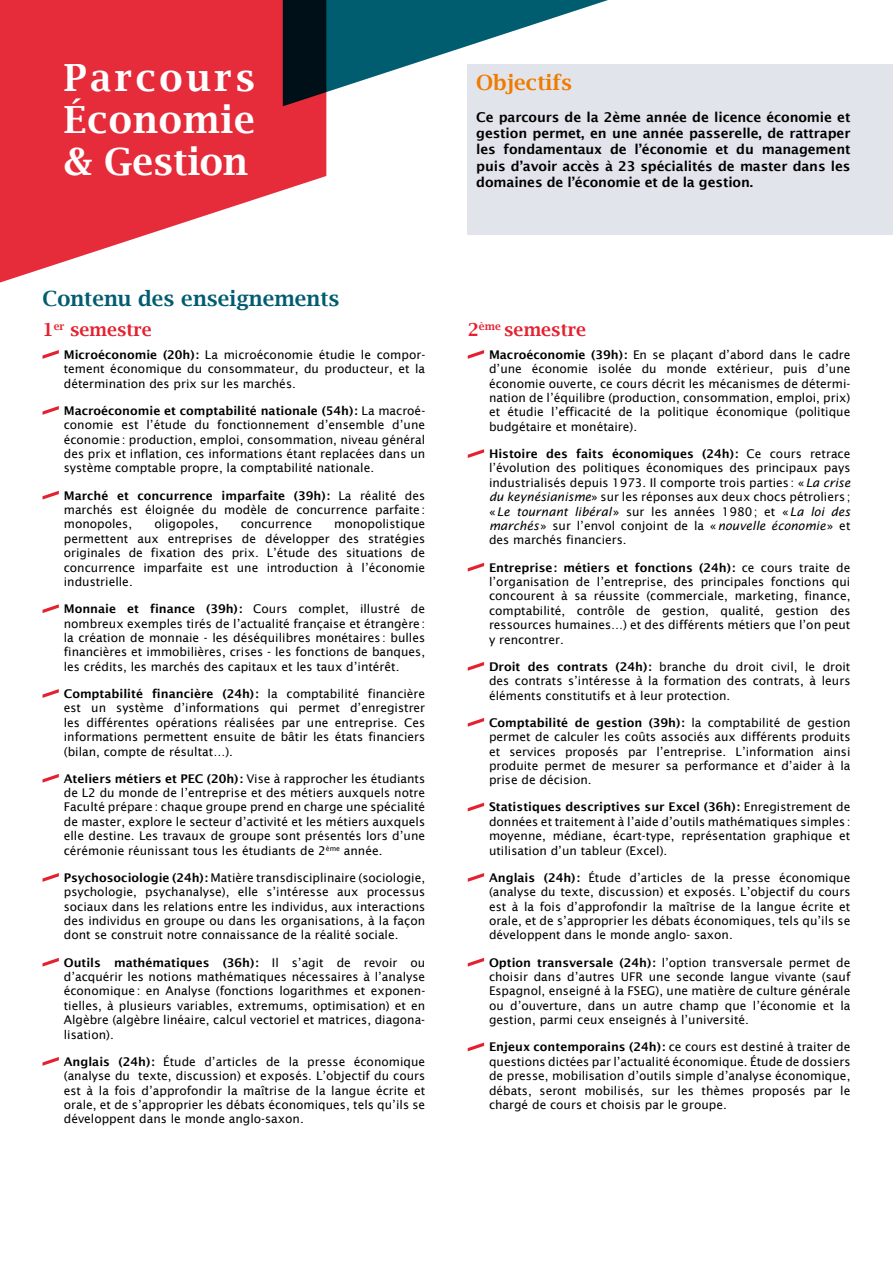
<style>
.page{position:relative;width:893px;height:1263px;background:#fff}
.page>*{position:absolute;margin:0;border:0;box-sizing:border-box;transform-origin:0 0}
.t1{font:600 37.5px/42px "Lucida Bright";letter-spacing:.03em;color:#fff;text-align:justify}
.t2{font:600 21px "Lucida Bright";color:#005d70}
.t3{font:600 21px "Lucida Bright";color:#ef7b00}
.t4{font:600 18px "Lucida Bright";color:#e52130}
.t5{font:600 13.5px/16.2px "Lucida Sans";letter-spacing:-.01em;color:#000;text-align:justify}
.t6{font:12px/14.4px "Lucida Sans";color:#000;text-align:justify}
.s1{font-weight:600}
.s2{font-style:italic}
</style>
<div class="page">
<svg style="left:0;top:0;width:326px;height:415px;fill:#e62c3a"></svg>
<svg style="left:43px;top:350px;width:16px;height:9px"></svg>
<svg style="left:43px;top:406px;width:16px;height:9px"></svg>
<svg style="left:43px;top:491px;width:16px;height:9px"></svg>
<svg style="left:43px;top:604px;width:16px;height:9px"></svg>
<svg style="left:43px;top:689px;width:16px;height:9px"></svg>
<svg style="left:43px;top:774px;width:16px;height:9px"></svg>
<svg style="left:43px;top:873px;width:16px;height:9px"></svg>
<svg style="left:43px;top:958px;width:16px;height:8px"></svg>
<svg style="left:43px;top:1057px;width:16px;height:9px"></svg>
<svg style="left:468px;top:350px;width:16px;height:9px"></svg>
<svg style="left:468px;top:449px;width:16px;height:9px"></svg>
<svg style="left:468px;top:563px;width:16px;height:9px"></svg>
<svg style="left:468px;top:662px;width:16px;height:9px"></svg>
<svg style="left:468px;top:718px;width:16px;height:9px"></svg>
<svg style="left:468px;top:803px;width:16px;height:8px"></svg>
<svg style="left:468px;top:873px;width:16px;height:9px"></svg>
<svg style="left:468px;top:958px;width:16px;height:8px"></svg>
<svg style="left:468px;top:1042px;width:16px;height:9px"></svg>
<div style="left:468px;top:65px;width:425px;height:170px;background:#e2e4eb"></div>
<svg style="left:283px;top:0;width:348px;height:106px"></svg>
<h1 class="t1" style="left:64px;top:56px;width:193px">Parcours Économie &amp; Gestion</h1>
<h2 class="t2" style="left:43px;top:287px;width:298px">Contenu des enseignements</h2>
<h3 class="t4" style="left:43px;top:319px;width:111px">1<sup>er</sup> semestre</h3>
<p class="t6" style="left:64px;top:347px;width:363px"><span class="s1">Microéconomie (20h):</span> La microéconomie étudie le compor&shy;tement économique du consommateur, du producteur, et la détermination des prix sur les marchés.</p>
<p class="t6" style="left:64px;top:403px;width:363px"><span class="s1">Macroéconomie et comptabilité nationale (54h):</span> La macroé&shy;conomie est l’étude du fonctionnement d’ensemble d’une économie: production, emploi, consommation, niveau général des prix et inflation, ces informations étant replacées dans un système comptable propre, la comptabilité nationale.</p>
<p class="t6" style="left:64px;top:488px;width:363px"><span class="s1">Marché et concurrence imparfaite (39h):</span> La réalité des marchés est éloignée du modèle de concurrence parfaite: monopoles,</p>
<p class="t6" style="left:64px;top:517px;width:363px;text-indent:270px">monopolistique permettent aux entreprises de développer des stratégies originales de fixation des prix. L’étude des situations de concurrence imparfaite est une introduction à l’économie industrielle.</p>
<p class="t6" style="left:64px;top:602px;width:363px"><span class="s1">Monnaie et finance (39h):</span> Cours complet, illustré de nombreux exemples tirés de l’actualité française et étrangère: la création de monnaie - les déséquilibres monétaires: bulles financières et immobilières, crises - les fonctions de banques, les crédits, les marchés des capitaux et les taux d’intérêt.</p>
<p class="t6" style="left:64px;top:686px;width:363px"><span class="s1">Comptabilité financière (24h):</span> la comptabilité financière est un système d’informations qui permet d’enregistrer les différentes opérations réalisées par une entreprise. Ces informations permettent ensuite de bâtir les états financiers (bilan, compte de résultat…).</p>
<p class="t6" style="left:64px;top:771px;width:363px"><span class="s1">Ateliers métiers et PEC (20h):</span> Vise à rapprocher les étudiants de L2 du monde de l’entreprise et des métiers auxquels notre Faculté prépare: chaque groupe prend en charge une spécialité de master, explore le secteur d’activité et les métiers auxquels elle destine. Les travaux de groupe sont présentés lors d’une cérémonie réunissant tous les étudiants de 2<sup>ème</sup> année.</p>
<p class="t6" style="left:64px;top:870px;width:363px"><span class="s1">Psychosociologie (24h):</span> Matière transdisciplinaire (sociologie, psychologie, psychanalyse), elle s’intéresse aux processus sociaux dans les relations entre les individus, aux interactions des individus en groupe ou dans les organisations, à la façon dont se construit notre connaissance de la réalité sociale.</p>
<p class="t6" style="left:64px;top:955px;width:363px"><span class="s1">Outils mathématiques (36h):</span> Il s’agit de revoir ou d’acquérir les notions mathématiques nécessaires à l’analyse économique: en Analyse (fonctions logarithmes et exponen&shy;tielles, à plusieurs variables, extremums, optimisation) et en Algèbre (algèbre linéaire, calcul vectoriel et matrices, diagona&shy;lisation).</p>
<p class="t6" style="left:64px;top:1054px;width:363px"><span class="s1">Anglais (24h):</span> Étude d’articles de la presse économique (analyse du texte, discussion) et exposés. L’objectif du cours est à la fois d’approfondir la maîtrise de la langue écrite et orale, et de s’approprier les débats économiques, tels qu’ils se développent dans le monde anglo-saxon.</p>
<p class="t6" style="left:154px;top:517px;width:66px">oligopoles,</p>
<p class="t6" style="left:241px;top:517px;width:73px">concurrence</p>
<h2 class="t3" style="left:476px;top:70px;width:97px">Objectifs</h2>
<p class="t5" style="left:476px;top:109px;width:376px">Ce parcours de la 2ème année de licence économie et gestion permet, en une année passerelle, de rattraper les fondamentaux de l’économie et du management puis d’avoir accès à 23 spécialités de master dans les domaines de l’économie et de la gestion.</p>
<h3 class="t4" style="left:468px;top:319px;width:120px">2<sup>ème</sup> semestre</h3>
<p class="t6" style="left:489px;top:347px;width:363px"><span class="s1">Macroéconomie (39h):</span> En se plaçant d’abord dans le cadre d’une économie isolée du monde extérieur, puis d’une économie ouverte, ce cours décrit les mécanismes de détermi&shy;nation de l’équilibre (production, consommation, emploi, prix) et étudie l’efficacité de la politique économique (politique budgétaire et monétaire).</p>
<p class="t6" style="left:489px;top:446px;width:363px"><span class="s1">Histoire des faits économiques (24h):</span> Ce cours retrace l’évolution des politiques économiques des principaux pays industrialisés depuis 1973. Il comporte trois parties: «<span class="s2">La crise du keynésianisme</span>» sur les réponses aux deux chocs pétroliers; «<span class="s2">Le tournant libéral</span>» sur les années 1980; et «<span class="s2">La loi des marchés</span>» sur l’envol conjoint de la «<span class="s2">nouvelle économie</span>» et des marchés financiers.</p>
<p class="t6" style="left:489px;top:560px;width:363px"><span class="s1">Entreprise: métiers et fonctions (24h):</span> ce cours traite de l’organisation de l’entreprise, des principales fonctions qui concourent à sa réussite (commerciale, marketing, finance, comptabilité, contrôle de gestion, qualité, gestion des ressources humaines…) et des différents métiers que l’on peut y rencontrer.</p>
<p class="t6" style="left:489px;top:659px;width:363px"><span class="s1">Droit des contrats (24h):</span> branche du droit civil, le droit des contrats s’intéresse à la formation des contrats, à leurs éléments constitutifs et à leur protection.</p>
<p class="t6" style="left:489px;top:715px;width:363px"><span class="s1">Comptabilité de gestion (39h):</span> la comptabilité de gestion permet de calculer les coûts associés aux différents produits et services proposés par l’entreprise. L’information ainsi produite permet de mesurer sa performance et d’aider à la prise de décision.</p>
<p class="t6" style="left:489px;top:800px;width:363px"><span class="s1">Statistiques descriptives sur Excel (36h):</span> Enregistrement de données et traitement à l’aide d’outils mathématiques simples: moyenne, médiane, écart-type, représentation graphique et utilisation d’un tableur (Excel).</p>
<p class="t6" style="left:489px;top:870px;width:363px"><span class="s1">Anglais (24h):</span> Étude d’articles de la presse économique (analyse du texte, discussion) et exposés. L’objectif du cours est à la fois d’approfondir la maîtrise de la langue écrite et orale, et de s’approprier les débats économiques, tels qu’ils se développent dans le monde anglo- saxon.</p>
<p class="t6" style="left:489px;top:955px;width:363px"><span class="s1">Option transversale (24h):</span> l’option transversale permet de choisir dans d’autres UFR une seconde langue vivante (sauf Espagnol, enseigné à la FSEG), une matière de culture générale ou d’ouverture, dans un autre champ que l’économie et la gestion, parmi ceux enseignés à l’université.</p>
<p class="t6" style="left:489px;top:1040px;width:363px"><span class="s1">Enjeux contemporains (24h):</span> ce cours est destiné à traiter de questions dictées par l’actualité économique. Étude de dossiers de presse, mobilisation d’outils simple d’analyse économique, débats, seront mobilisés, sur les thèmes proposés par le chargé de cours et choisis par le groupe.</p>
</div>
